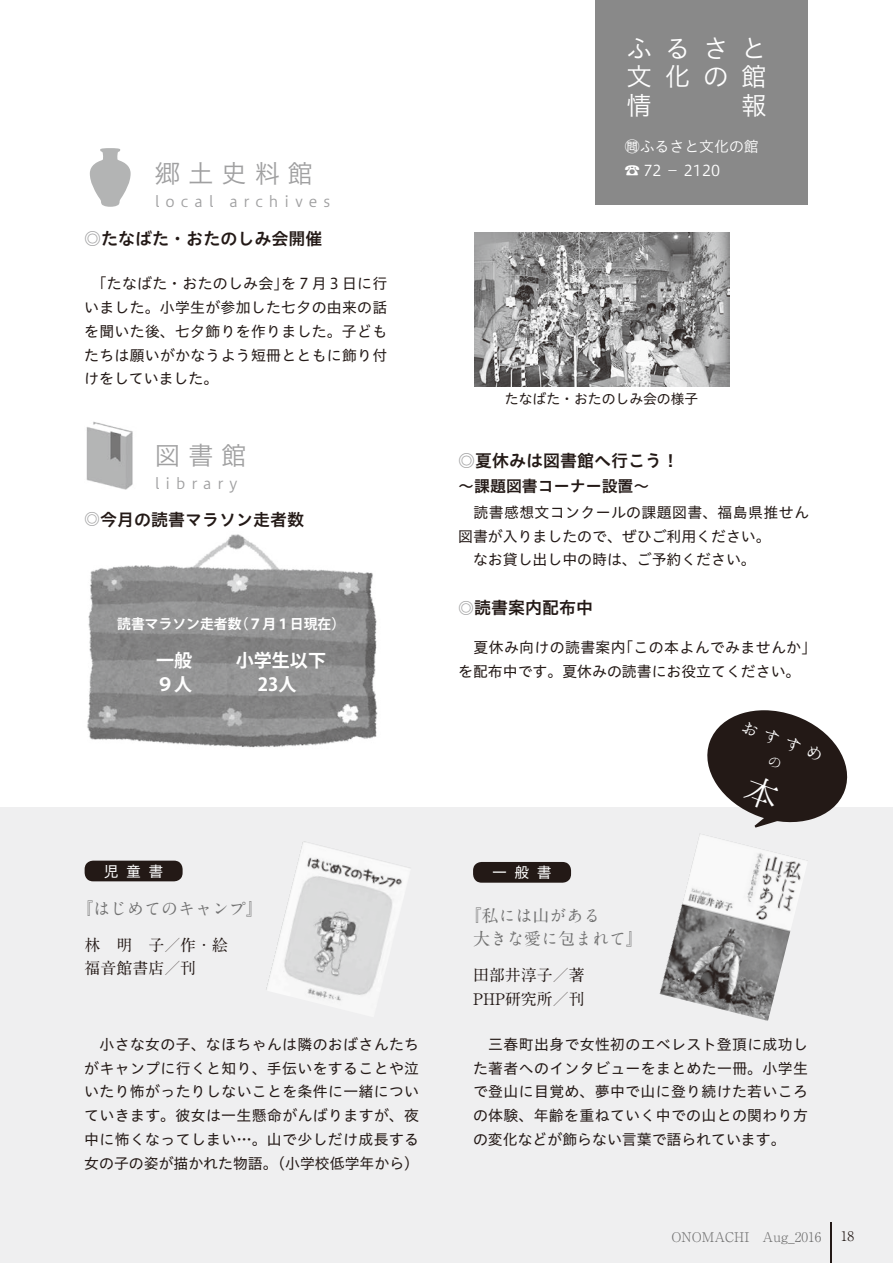
<style>
.page{position:relative;width:893px;height:1263px;background:#fff}
.page>*{position:absolute;margin:0;border:0;box-sizing:border-box;transform-origin:0 0}
.t1{font:25.5px/28.7px "Hiragino UD Sans Std N W3";letter-spacing:.5em;color:#fff;text-align:right}
.t2{font:25.5px "Hiragino UD Sans Std N W3";letter-spacing:.3em;color:#a0a0a1}
.t3{font:19.2px "Hannari Mincho";color:#fff}
.t4{font:700 18px/24px "Koz Go Pro";color:#fff}
.t5{font:16.95px "Hiragino UD Sans Std W6";color:#231916}
.t6{font:700 16.95px/23.9px "A1 Mincho Std";color:#727272}
.t7{font:700 15.9px/23.9px "A1 Mincho Std";color:#231916}
.t8{font:15.9px "Hiragino UD Sans Std W6";color:#231916}
.t9{font:14.85px/23.9px "Hiragino UD Sans Std W4";letter-spacing:.02em;color:#231916;text-align:justify}
.t10{font:14.85px/23.9px "Hiragino UD Sans Std W4";color:#231916}
.t11{font:14.85px "Hiragino UD Sans Std N W3";letter-spacing:.4em;color:#a0a0a1}
.t12{font:14.85px/23.9px "Hiragino UD Sans Std N W3";color:#fff}
.t13{font:14.85px "Hiragino UD Sans Std W4";letter-spacing:.5em;color:#fff}
.t14{font:700 13.8px "Koz Go Pro";color:#fff}
.t15{font:13.8px "Hiragino UD Sans Std W4";color:#231916}
.t16{font:300 13.35px "Ryumin Pro";color:#727272}
.t17{font:300 13.35px "Ryumin Pro";color:#231916}
.s1{color:#a0a0a1}
.s2{font-size:15.9px;color:#a0a0a1}
.s3{font-family:"UD Shin Go Pro"}
</style>
<div class="page">
<div style="left:595px;top:0;width:213px;height:205px;background:#898989"></div>
<img style="left:86px;top:421px;width:47px;height:69px">
<svg style="left:90px;top:148px;width:41px;height:59px"></svg>
<div style="left:0;top:808px;width:893px;height:455px;background:#efeff0"></div>
<img style="left:87px;top:534px;width:291px;height:214px">
<img style="left:474px;top:233px;width:255px;height:154px">
<svg style="left:473px;top:862px;width:98px;height:21px;background:#2b221f"></svg>
<div style="left:85px;top:861px;width:98px;height:20px;background:#231916"></div>
<img style="left:266px;top:841px;width:142px;height:160px">
<img style="left:660px;top:834px;width:141px;height:187px">
<hr style="left:831px;top:1222px;width:1px;height:41px;background:#231916">
<svg style="left:701px;top:710px;width:152px;height:118px"></svg>
<h1 class="t2" style="left:155px;top:154px;width:160px">郷土史料館</h1>
<p class="t11" style="left:229px;top:190px;width:102px">archives</p>
<p class="t11" style="left:155px;top:190px;width:60px">local</p>
<p class="t5" style="left:84px;top:226px;width:240px"><span class="s1">◎</span>たなばた・おたのしみ会開催</p>
<p class="t9" style="left:84px;top:270px;width:305px">　「たなばた・おたのしみ会を」７月３日に行いました。小学生が参加した七夕の由来の話を聞いた後、七夕飾りを作りました。子どもたちは願いがかなうよう短冊とともに飾り付けをしていました。</p>
<h1 class="t2" style="left:155px;top:436px;width:93px">図書館</h1>
<p class="t11" style="left:155px;top:472px;width:84px">library</p>
<p class="t5" style="left:84px;top:506px;width:222px"><span class="s2">◎</span>今月の読書マラソン走者数</p>
<p class="t14" style="left:117px;top:615px;width:126px">読書マラソン走者数</p>
<p class="t4" style="left:156px;top:649px;width:38px">一般<br>９人</p>
<p class="t4" style="left:236px;top:649px;width:92px">小学生以下　 23人</p>
<p class="t14" style="left:235px;top:615px;width:112px">（７月１日現在(</p>
<h1 class="t1" style="left:626px;top:32px;width:142px">ふるさと文化の館報</h1>
<h1 class="t1" style="left:626px;top:90px;width:27px">情</h1>
<p class="t12" style="left:625px;top:133px;width:135px"><span class="s3">問</span>ふるさと文化の館☎ 72 － 2120</p>
<p class="t15" style="left:505px;top:388px;width:195px">たなばた・おたのしみ会の様子</p>
<p class="t5" style="left:458px;top:448px;width:223px"><span class="s1">◎</span>夏休みは図書館へ行こう!</p>
<p class="t8" style="left:458px;top:474px;width:193px">～課題図書コーナー設置~</p>
<p class="t10" style="left:458px;top:499px;width:352px">　読書感想文コンクールの課題図書、福島県推せん図書が入りましたので、ぜひご利用ください。<br>　なお貸し出し中の時は、ご予約ください。</p>
<p class="t5" style="left:458px;top:595px;width:137px"><span class="s2">◎</span>読書案内配布中</p>
<p class="t9" style="left:618px;top:635px;width:200px">「この本よんでみませんか「</p>
<p class="t10" style="left:458px;top:635px;width:344px">　夏休み向けの読書案内<br>を配布中です。夏休みの読書にお役立てください。</p>
<p class="t3" style="left:745px;top:716px;width:90px;rotate:20deg">おすすめ</p>
<p class="t13" style="left:104px;top:860px;width:61px">児童書</p>
<p class="t6" style="left:76px;top:894px;width:189px">『はじめてのキャンプ『</p>
<p class="t7" style="left:85px;top:930px;width:145px">林 明 子／作・絵福音館書店／刊</p>
<p class="t13" style="left:492px;top:861px;width:61px">一般書</p>
<p class="t6" style="left:473px;top:901px;width:172px;text-indent:-9px">『私には山がある<br>大きな愛に包まれて『</p>
<p class="t7" style="left:473px;top:961px;width:113px">田部井淳子／著<br>PHP研究所／刊</p>
<p class="t9" style="left:84px;top:1031px;width:336px">　小さな女の子、なほちゃんは隣のおばさんたちがキャンプに行くと知り、手伝いをすることや泣いたり怖がったりしないことを条件に一緒についていきます。彼女は一生懸命がんばりますが、夜中に怖くなってしまい…。山で少しだけ成長する女の子の姿が描かれた物語。（小学校低学年から(</p>
<p class="t9" style="left:473px;top:1031px;width:336px">　三春町出身で女性初のエベレスト登頂に成功した著者へのインタビューをまとめた一冊。小学生で登山に目覚め、夢中で山に登り続けた若いころの体験、年齢を重ねていく中での山との関わり方の変化などが飾らない言葉で語られています。</p>
<p class="t16" style="left:671px;top:1226px;width:151px">ONOMACHI　Aug_2016</p>
<p class="t17" style="left:841px;top:1226px;width:15px">18</p>
</div>
